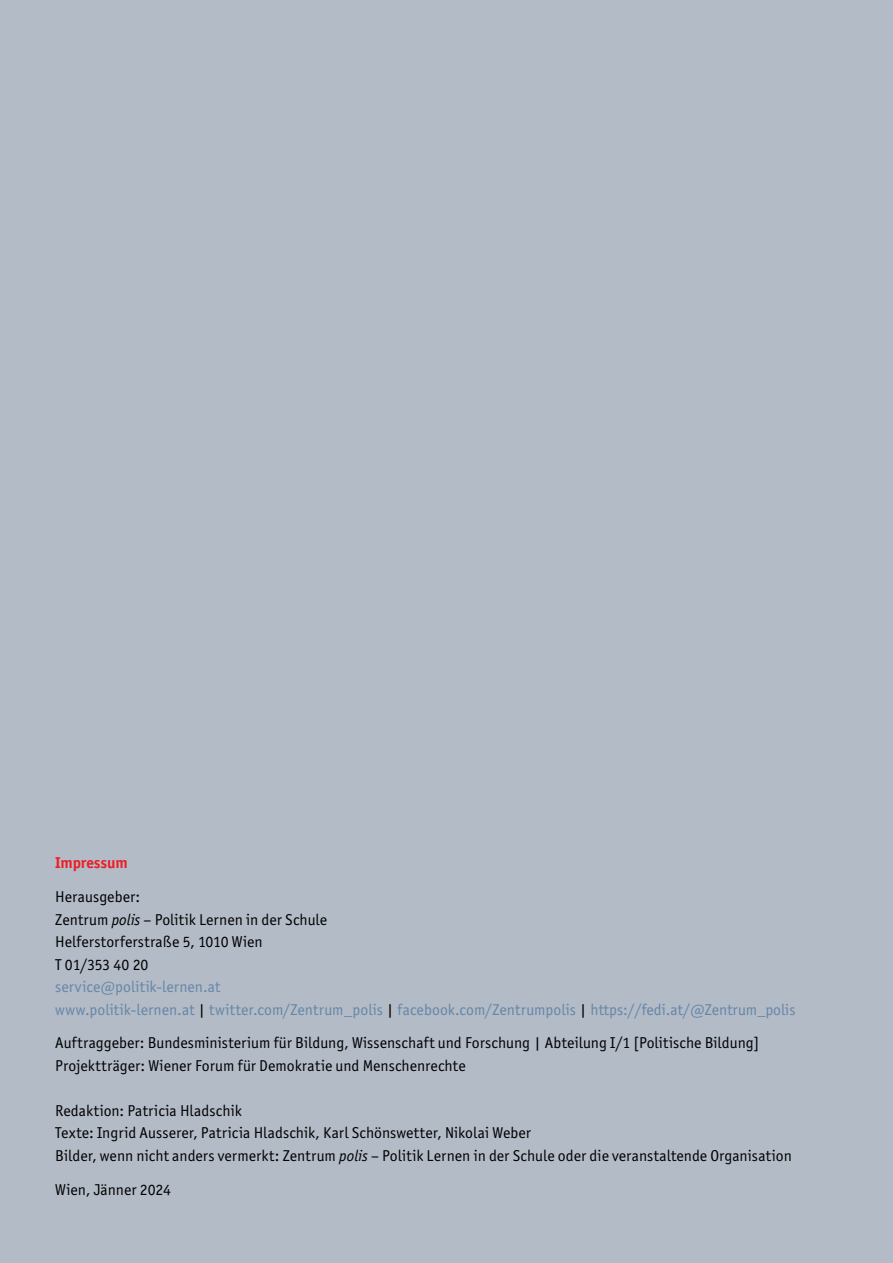
<style>
.page{position:relative;width:893px;height:1263px;background:#b3bbc7}
.page>*{position:absolute;margin:0;border:0;box-sizing:border-box;transform-origin:0 0}
.t1{font:15.75px/22.5px "Officina San ITC";letter-spacing:.005em;color:#000}
.t2{font:15.75px/22.5px "Officina San ITC";letter-spacing:.005em;color:#6586a7}
.t3{font:700 15.75px "Officina San ITC";color:#ed1d24}
.s1{font-style:italic}
.s2{color:#000}
</style>
<div class="page">
<p class="t3" style="left:55px;top:853px;width:74px">Impressum</p>
<p class="t1" style="left:55px;top:885px;width:273px">Herausgeber:<br>Zentrum <span class="s1">polis</span> – Politik Lernen in der Schule<br>Helferstorferstraße 5, 1010 Wien<br>T 01/353 40 20</p>
<p class="t2" style="left:55px;top:975px;width:742px">service@politik-lernen.at<br>www.politik-lernen.at <span class="s2">|</span> twitter.com/Zentrum_polis <span class="s2">|</span> facebook.com/Zentrumpolis <span class="s2">|</span> https://fedi.at/@Zentrum_polis</p>
<p class="t1" style="left:55px;top:1032px;width:705px">Auftraggeber: Bundesministerium für Bildung, Wissenschaft und Forschung | Abteilung I/1 [Politische Bildung]<br>Projektträger: Wiener Forum für Demokratie und Menschenrechte</p>
<p class="t1" style="left:55px;top:1099px;width:738px">Redaktion: Patricia Hladschik<br>Texte: Ingrid Ausserer, Patricia Hladschik, Karl Schönswetter, Nikolai Weber<br>Bilder, wenn nicht anders vermerkt: Zentrum <span class="s1">polis</span> – Politik Lernen in der Schule oder die veranstaltende Organisation</p>
<p class="t1" style="left:55px;top:1178px;width:117px">Wien, Jänner 2024</p>
</div>
